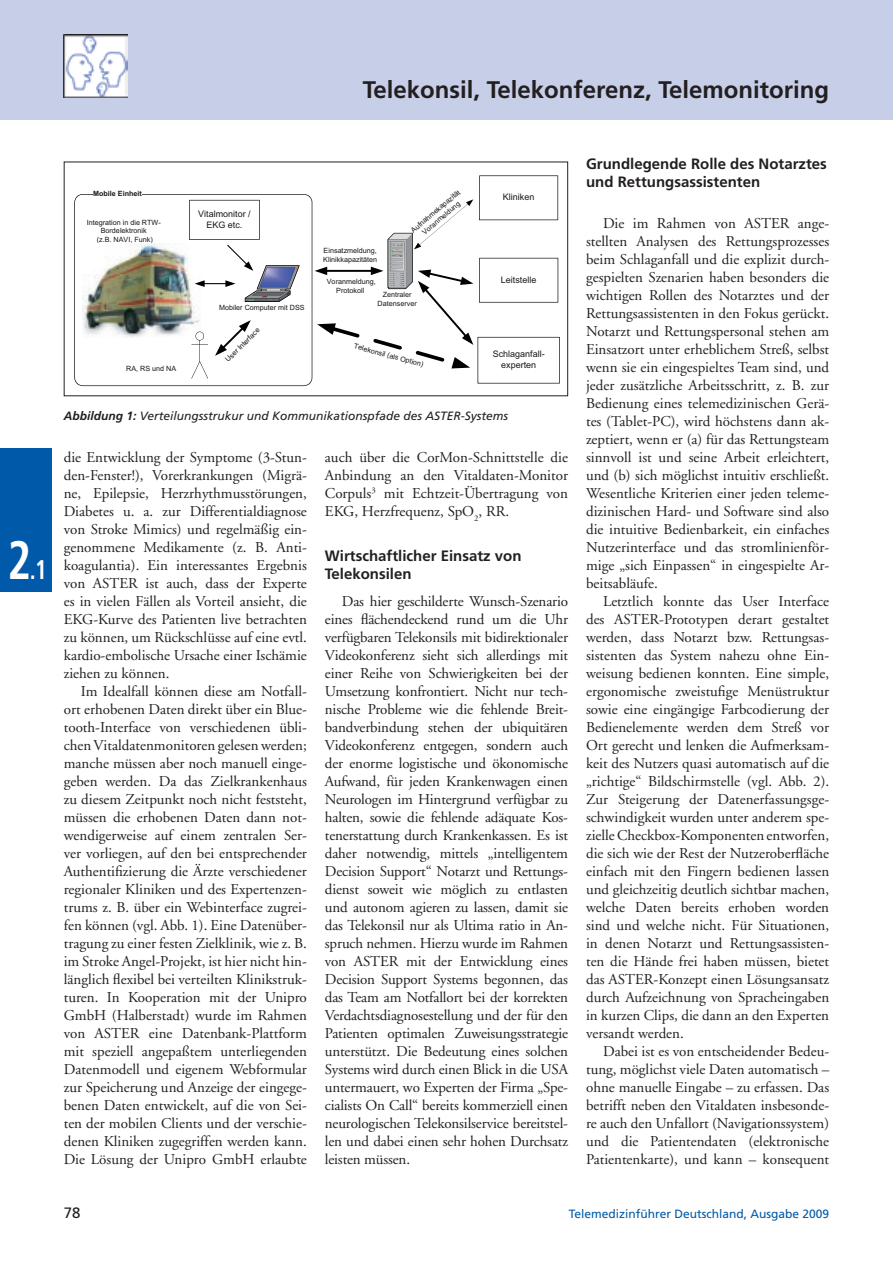
<style>
.page{position:relative;width:893px;height:1263px;background:#fff}
.page>*{position:absolute;margin:0;border:0;box-sizing:border-box;transform-origin:0 0}
.t1{font:700 condensed 27px "Frutiger";color:#fff;scale:.85 1}
.t2{font:700 24px "Frutiger";color:#231f20}
.t3{font:15px/18px "Adobe Garamond";color:#231f20;text-align:justify}
.t4{font:700 15px/18px "Frutiger";color:#231f20}
.t5{font:15px "Frutiger";color:#231f20}
.t6{font:italic 12px "Frutiger";color:#231f20}
.t7{font:12px "Frutiger";color:#0159a9}
.t8{font:9px/10.8px "Arial";color:#1a161a;text-align:center}
.t9{font:7.2px/8.7px "Arial";color:#1a161a;text-align:center}
.t10{font:700 7.2px "Arial";color:#1a161a}
.s1{font-size:54px}
.s2{font-weight:700}
</style>
<div class="page">
<div style="left:0;top:0;width:893px;height:119px;background:#c7cee8"></div>
<img style="left:64px;top:34px;width:64px;height:64px">
<div style="left:0;top:448px;width:51px;height:143px;background:#0159a9"></div>
<svg style="left:74px;top:194px;width:238px;height:192px"></svg>
<div style="left:93px;top:190px;width:49px;height:9px;background:#fff"></div>
<svg style="left:199px;top:361px;width:9px;height:18px"></svg>
<svg style="left:191px;top:340px;width:9px;height:39px"></svg>
<svg style="left:215px;top:320px;width:36px;height:36px"></svg>
<img style="left:82px;top:244px;width:119px;height:93px">
<svg style="left:315px;top:175px;width:245px;height:208px"></svg>
<svg style="left:189px;top:200px;width:111px;height:102px"></svg>
<svg style="left:191px;top:332px;width:17px;height:13px"></svg>
<h2 class="t2" style="left:363px;top:76px;width:468px">Telekonsil, Telekonferenz, Telemonitoring</h2>
<h1 class="t1" style="left:7px;top:553px;width:48px"><span class="s1">2</span>.1</h1>
<p class="t10" style="left:93px;top:189px;width:50px">Mobile Einheit</p>
<p class="t9" style="left:87px;top:218px;width:76px">Integration in die RTW-<br>Bordelektronik<br>(z.B. NAVI, Funk)</p>
<p class="t9" style="left:126px;top:364px;width:52px">RA, RS und NA</p>
<p class="t8" style="left:198px;top:209px;width:54px">Vitalmonitor /<br>EKG etc.</p>
<p class="t9" style="left:219px;top:303px;width:87px">Mobiler Computer mit DSS</p>
<p class="t9" style="left:223px;top:358px;width:47px;rotate:-45deg">User Interface</p>
<p class="t9" style="left:409px;top:228px;width:63px;rotate:-40deg">Aufnahmekapazität<br>Voranmeldung</p>
<p class="t9" style="left:323px;top:247px;width:56px;text-align:left">Einsatzmeldung,<br>Klinikkapazitäten</p>
<p class="t9" style="left:327px;top:277px;width:50px">Voranmeldung,<br>Protokoll</p>
<p class="t9" style="left:378px;top:290px;width:41px">Zentraler<br>Datenserver</p>
<p class="t9" style="left:355px;top:342px;width:73px;rotate:15deg">Telekonsil (als Option)</p>
<p class="t8" style="left:503px;top:192px;width:33px">Kliniken</p>
<p class="t8" style="left:501px;top:274px;width:37px">Leitstelle</p>
<p class="t8" style="left:493px;top:349px;width:53px">Schlaganfall&shy;experten</p>
<p class="t6" style="left:64px;top:409px;width:446px"><span class="s2">Abbildung 1:</span> Verteilungsstrukur und Kommunikationspfade des ASTER-Systems</p>
<p class="t3" style="left:64px;top:448px;width:245px">die Entwicklung der Symptome (3-Stun&shy;den-Fenster!), Vorerkrankungen (Migrä&shy;ne, Epilepsie, Herzrhythmusstörungen, Diabetes u. a. zur Differentialdiagnose von Stroke Mimics) und regelmäßig ein&shy;genommene Medikamente (z. B. Anti&shy;koagulantia). Ein interessantes Ergebnis von ASTER ist auch, dass der Experte es in vielen Fällen als Vorteil ansieht, die EKG-Kurve des Patienten live betrachten zu können, um Rückschlüsse auf eine evtl. kardio-embolische Ursache einer Ischämie ziehen zu können.</p>
<p class="t3" style="left:64px;top:682px;width:245px;text-indent:17px">Im Idealfall können diese am Notfall&shy;ort erhobenen Daten direkt über ein Blue&shy;tooth-Interface von verschiedenen übli&shy;chen Vitaldatenmonitoren gelesen werden; manche müssen aber noch manuell einge&shy;geben werden. Da das Zielkrankenhaus zu diesem Zeitpunkt noch nicht feststeht, müssen die erhobenen Daten dann not&shy;wendigerweise auf einem zentralen Ser&shy;ver vorliegen, auf den bei entsprechender Authentifizierung die Ärzte verschiedener regionaler Kliniken und des Expertenzen&shy;trums z. B. über ein Webinterface zugrei&shy;fen können (vgl. Abb. 1). Eine Datenüber&shy;tragung zu einer festen Zielklinik, wie z. B. im Stroke Angel-Projekt, ist hier nicht hin&shy;länglich flexibel bei verteilten Klinikstruk&shy;turen. In Kooperation mit der Unipro GmbH (Halberstadt) wurde im Rahmen von ASTER eine Datenbank-Plattform mit speziell angepaßtem unterliegenden Datenmodell und eigenem Webformular zur Speicherung und Anzeige der eingege&shy;benen Daten entwickelt, auf die von Sei&shy;ten der mobilen Clients und der verschie&shy;denen Kliniken zugegriffen werden kann.<br>Die Lösung der Unipro GmbH erlaubte</p>
<p class="t3" style="left:325px;top:448px;width:245px">auch über die CorMon-Schnittstelle die Anbindung an den Vitaldaten-Monitor Corpuls<sup>3</sup> mit Echtzeit-Übertragung von EKG, Herzfrequenz, SpO<sub>2</sub>, RR.</p>
<p class="t4" style="left:325px;top:546px;width:198px">Wirtschaftlicher Einsatz von<br>Telekonsilen</p>
<p class="t3" style="left:325px;top:592px;width:245px;text-indent:17px">Das hier geschilderte Wunsch-Szenario eines flächendeckend rund um die Uhr verfügbaren Telekonsils mit bidirektionaler Videokonferenz sieht sich allerdings mit einer Reihe von Schwierigkeiten bei der Umsetzung konfrontiert. Nicht nur tech&shy;nische Probleme wie die fehlende Breit&shy;bandverbindung stehen der ubiquitären Videokonferenz entgegen, sondern auch der enorme logistische und ökonomische Aufwand, für jeden Krankenwagen einen Neurologen im Hintergrund verfügbar zu halten, sowie die fehlende adäquate Kos&shy;tenerstattung durch Krankenkassen. Es ist daher notwendig, mittels „intelligentem Decision Support“ Notarzt und Rettungs&shy;dienst soweit wie möglich zu entlasten und autonom agieren zu lassen, damit sie das Telekonsil nur als Ultima ratio in An&shy;spruch nehmen. Hierzu wurde im Rahmen von ASTER mit der Entwicklung eines Decision Support Systems begonnen, das das Team am Notfallort bei der korrekten Verdachtsdiagnosestellung und der für den Patienten optimalen Zuweisungsstrategie unterstützt. Die Bedeutung eines solchen Systems wird durch einen Blick in die USA untermauert, wo Experten der Firma „Spe&shy;cialists On Call“ bereits kommerziell einen neurologischen Telekonsilservice bereitstel&shy;len und dabei einen sehr hohen Durchsatz leisten müssen.</p>
<p class="t4" style="left:586px;top:155px;width:242px">Grundlegende Rolle des Notarztes und Rettungsassistenten</p>
<p class="t3" style="left:586px;top:214px;width:245px;text-indent:17px">Die im Rahmen von ASTER ange&shy;stellten Analysen des Rettungsprozesses beim Schlaganfall und die explizit durch&shy;gespielten Szenarien haben besonders die wichtigen Rollen des Notarztes und der Rettungsassistenten in den Fokus gerückt.<br>Notarzt und Rettungspersonal stehen am Einsatzort unter erheblichem Streß, selbst wenn sie ein eingespieltes Team sind, und jeder zusätzliche Arbeitsschritt, z. B. zur Bedienung eines telemedizinischen Gerä&shy;tes (Tablet-PC), wird höchstens dann ak&shy;zeptiert, wenn er (a) für das Rettungsteam sinnvoll ist und seine Arbeit erleichtert, und (b) sich möglichst intuitiv erschließt.<br>Wesentliche Kriterien einer jeden teleme&shy;dizinischen Hard- und Software sind also die intuitive Bedienbarkeit, ein einfaches Nutzerinterface und das stromlinienför&shy;mige „sich Einpassen“ in eingespielte Ar&shy;beitsabläufe.</p>
<p class="t3" style="left:586px;top:592px;width:245px;text-indent:17px">Letztlich konnte das User Interface des ASTER-Prototypen derart gestaltet werden, dass Notarzt bzw. Rettungsas&shy;sistenten das System nahezu ohne Ein&shy;weisung bedienen konnten. Eine simple, ergonomische zweistufige Menüstruktur sowie eine eingängige Farbcodierung der Bedienelemente werden dem Streß vor Ort gerecht und lenken die Aufmerksam&shy;keit des Nutzers quasi automatisch auf die „richtige“ Bildschirmstelle (vgl. Abb. 2).<br>Zur Steigerung der Datenerfassungsge&shy;schwindigkeit wurden unter anderem spe&shy;zielle Checkbox-Komponenten entworfen, die sich wie der Rest der Nutzeroberfläche einfach mit den Fingern bedienen lassen und gleichzeitig deutlich sichtbar machen, welche Daten bereits erhoben worden sind und welche nicht. Für Situationen, in denen Notarzt und Rettungsassisten&shy;ten die Hände frei haben müssen, bietet das ASTER-Konzept einen Lösungsansatz durch Aufzeichnung von Spracheingaben in kurzen Clips, die dann an den Experten versandt werden.</p>
<p class="t3" style="left:586px;top:1042px;width:245px;text-indent:17px">Dabei ist es von entscheidender Bedeu&shy;tung, möglichst viele Daten automatisch – ohne manuelle Eingabe – zu erfassen. Das betrifft neben den Vitaldaten insbesonde&shy;re auch den Unfallort (Navigationssystem) und die Patientendaten (elektronische Patientenkarte), und kann – konsequent</p>
<p class="t5" style="left:64px;top:1204px;width:18px">78</p>
<p class="t7" style="left:569px;top:1206px;width:262px">Telemedizinführer Deutschland, Ausgabe 2009</p>
</div>
